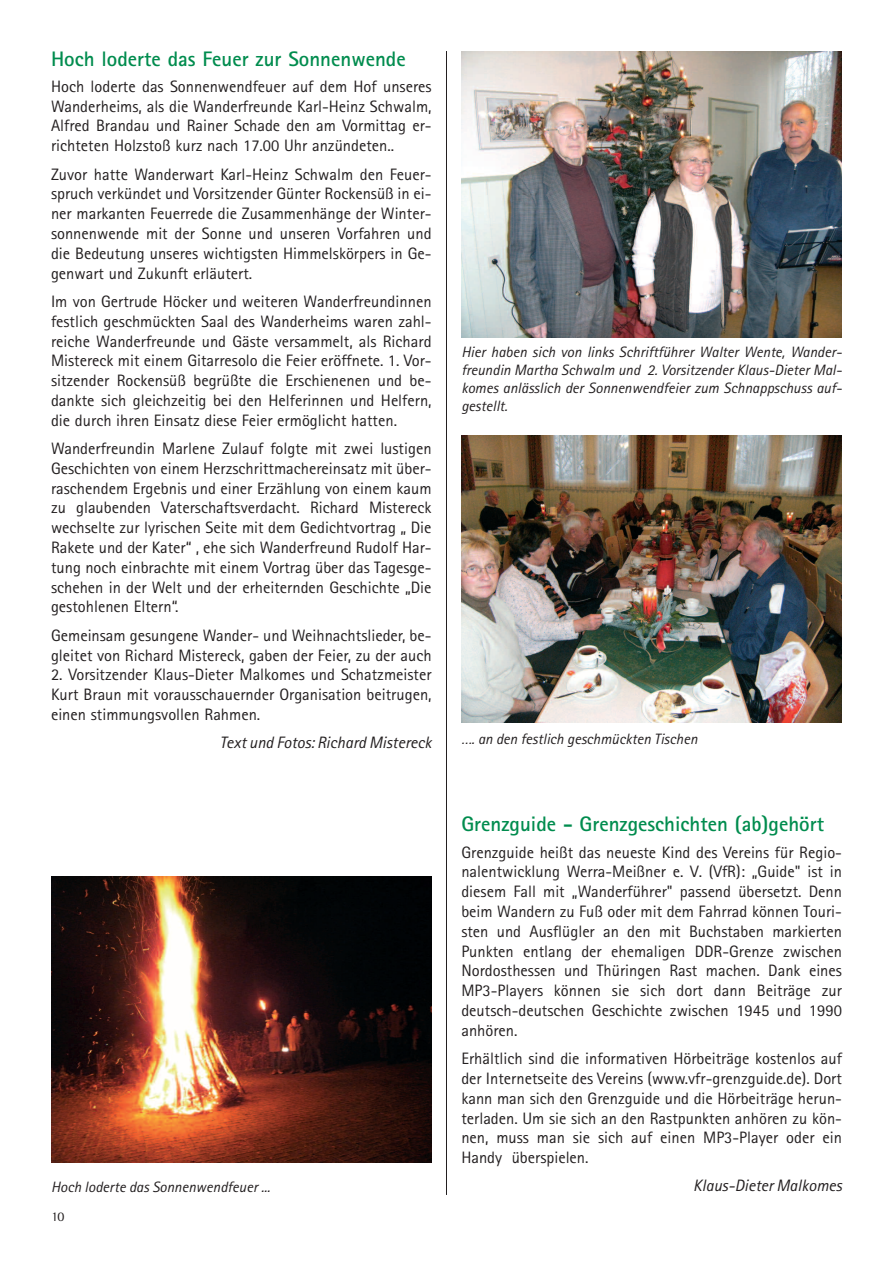
<style>
.page{position:relative;width:893px;height:1263px;background:#fff}
.page>*{position:absolute;margin:0;border:0;box-sizing:border-box;transform-origin:0 0}
.t1{font:700 21px "Rotis Sans Serif";color:#008c4e}
.t2{font:16.5px/19.8px "Rotis Sans Serif";color:#231f20;text-align:justify}
.t3{font:italic 16.5px "Rotis Sans Serif";color:#231f20}
.t4{font:italic 15px/18px "Rotis Sans Serif";color:#231f20;text-align:justify}
.t5{font:13.5px "Rotis Semi Serif";color:#231f20}
</style>
<div class="page">
<hr style="left:446px;top:51px;width:1px;height:1144px;background:#231f20">
<img style="left:51px;top:876px;width:381px;height:287px">
<img style="left:461px;top:51px;width:381px;height:287px">
<img style="left:461px;top:436px;width:381px;height:287px">
<p class="t1" style="left:51px;top:51px;width:356px">Hoch loderte das Feuer zur Sonnenwende</p>
<p class="t2" style="left:51px;top:78px;width:382px">Hoch loderte das Sonnenwendfeuer auf dem Hof unseres Wanderheims, als die Wanderfreunde Karl-Heinz Schwalm, Alfred Brandau und Rainer Schade den am Vormittag er&shy;richteten Holzstoß kurz nach 17.00 Uhr anzündeten..</p>
<p class="t2" style="left:51px;top:166px;width:382px">Zuvor hatte Wanderwart Karl-Heinz Schwalm den Feuer&shy;spruch verkündet und Vorsitzender Günter Rockensüß in ei&shy;ner markanten Feuerrede die Zusammenhänge der Winter&shy;sonnenwende mit der Sonne und unseren Vorfahren und die Bedeutung unseres wichtigsten Himmelskörpers in Ge&shy;genwart und Zukunft erläutert.</p>
<p class="t2" style="left:51px;top:293px;width:382px">Im von Gertrude Höcker und weiteren Wanderfreundinnen festlich geschmückten Saal des Wanderheims waren zahl&shy;reiche Wanderfreunde und Gäste versammelt, als Richard Mistereck mit einem Gitarresolo die Feier eröffnete. 1. Vor&shy;sitzender Rockensüß begrüßte die Erschienenen und be&shy;dankte sich gleichzeitig bei den Helferinnen und Helfern, die durch ihren Einsatz diese Feier ermöglicht hatten.</p>
<p class="t2" style="left:51px;top:440px;width:382px">Wanderfreundin Marlene Zulauf folgte mit zwei lustigen Geschichten von einem Herzschrittmachereinsatz mit über&shy;raschendem Ergebnis und einer Erzählung von einem kaum zu glaubenden Vaterschaftsverdacht. Richard Mistereck wechselte zur lyrischen Seite mit dem Gedichtvortrag „ Die Rakete und der Kater“ , ehe sich Wanderfreund Rudolf Har&shy;tung noch einbrachte mit einem Vortrag über das Tagesge&shy;schehen in der Welt und der erheiternden Geschichte „Die gestohlenen Eltern“.</p>
<p class="t2" style="left:51px;top:627px;width:382px">Gemeinsam gesungene Wander- und Weihnachtslieder, be&shy;gleitet von Richard Mistereck, gaben der Feier, zu der auch</p>
<p class="t2" style="left:51px;top:666px;width:382px">2. Vorsitzender Klaus-Dieter Malkomes und Schatzmeister Kurt Braun mit vorausschauernder Organisation beitrugen, einen stimmungsvollen Rahmen.</p>
<p class="t3" style="left:220px;top:737px;width:213px">Text und Fotos: Richard Mistereck</p>
<p class="t4" style="left:51px;top:1179px;width:221px">Hoch loderte das Sonnenwendfeuer ...</p>
<p class="t5" style="left:51px;top:1212px;width:15px">10</p>
<p class="t4" style="left:461px;top:344px;width:382px">Hier haben sich von links Schriftführer Walter Wente, Wander&shy;freundin Martha Schwalm und 2. Vorsitzender Klaus-Dieter Mal&shy;komes anlässlich der Sonnenwendfeier zum Schnappschuss auf&shy;gestellt.</p>
<p class="t4" style="left:461px;top:732px;width:238px">…. an den festlich geschmückten Tischen</p>
<p class="t1" style="left:461px;top:817px;width:364px">Grenzguide - Grenzgeschichten (ab)gehört</p>
<p class="t2" style="left:461px;top:844px;width:382px">Grenzguide heißt das neueste Kind des Vereins für Regio&shy;nalentwicklung Werra-Meißner e. V. (VfR): „Guide" ist in diesem Fall mit „Wanderführer" passend übersetzt. Denn beim Wandern zu Fuß oder mit dem Fahrrad können Touri&shy;sten und Ausflügler an den mit Buchstaben markierten Punkten entlang der ehemaligen DDR-Grenze zwischen Nordosthessen und Thüringen Rast machen. Dank eines MP3-Players können sie sich dort dann Beiträge zur deutsch-deutschen Geschichte zwischen 1945 und 1990 anhören.</p>
<p class="t2" style="left:461px;top:1050px;width:382px">Erhältlich sind die informativen Hörbeiträge kostenlos auf der Internetseite des Vereins (www.vfr-grenzguide.de). Dort kann man sich den Grenzguide und die Hörbeiträge herun&shy;terladen. Um sie sich an den Rastpunkten anhören zu kön&shy;nen, muss man sie sich auf einen MP3-Player oder ein Handy überspielen.</p>
<p class="t3" style="left:693px;top:1180px;width:150px">Klaus-Dieter Malkomes</p>
</div>
